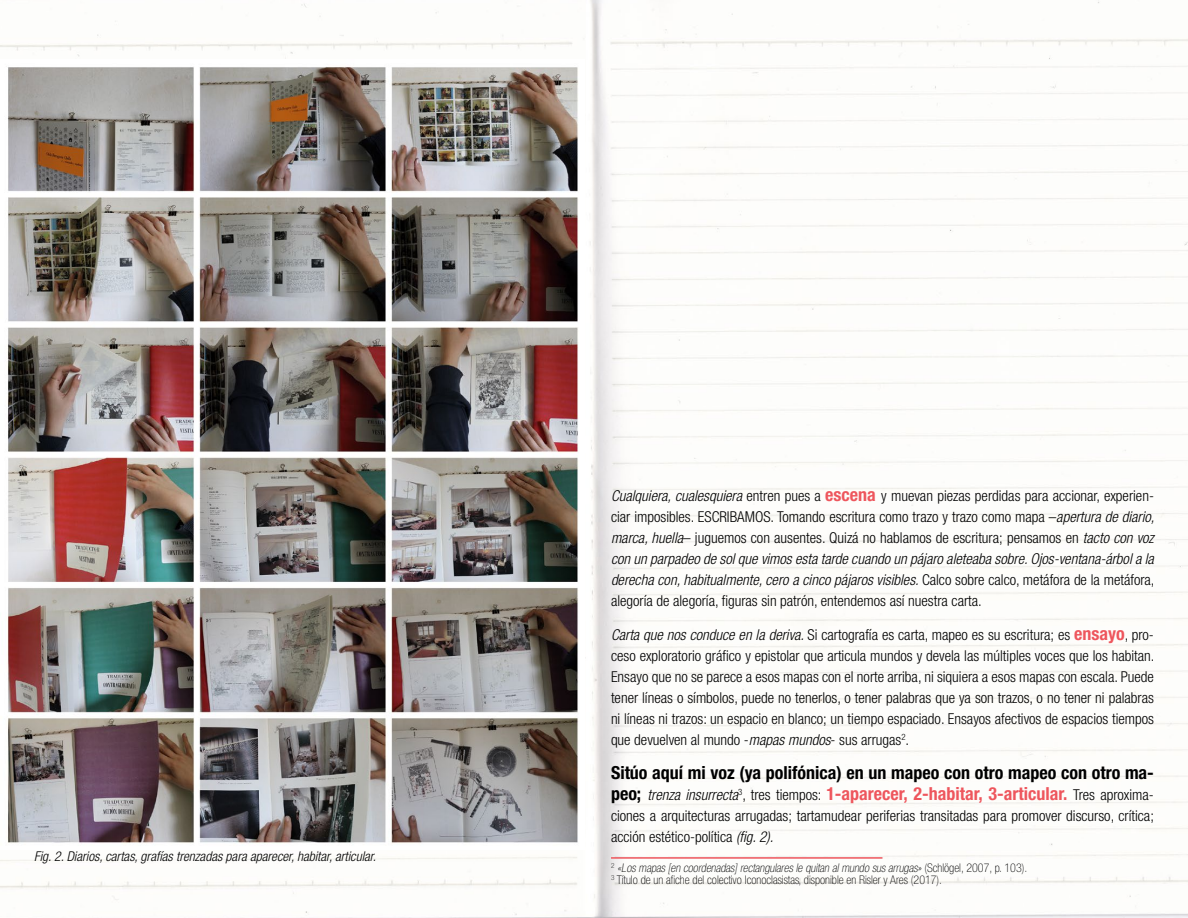
<style>
.page{position:relative;width:1188px;height:918px;background:#fff}
.page>*{position:absolute;margin:0;border:0;box-sizing:border-box;transform-origin:0 0}
.t1{font:700 condensed 18px/21px "Helvetica Neue LT Std";color:#000}
.t2{font:300 condensed 15px/21px "Helvetica Neue LT Std";color:#000;text-align:justify}
.t3{font:italic 300 condensed 13.5px "Helvetica Neue LT Std";color:#000}
.t4{font:100 condensed 12px/12px "Helvetica Neue LT Std";color:#000}
.s1{font-style:italic}
.s2{font-weight:700;font-size:18px;color:#ee565d}
.s3{font-weight:300;font-style:italic;font-size:15px}
.s4{font-weight:300;font-size:15px}
.s5{color:#ee565d}
</style>
<div class="page">
<img style="left:0;top:0;width:1188px;height:918px">
<img style="left:0;top:59px;width:585px;height:790px">
<hr style="left:611px;top:857px;width:271px;height:2px;background:#ee565d">
<p class="t3" style="left:34px;top:849px;width:343px">Fig. 2. Diarios, cartas, grafías trenzadas para aparecer, habitar, articular.</p>
<p class="t2" style="left:611px;top:485px;width:545px"><span class="s1">Cualquiera, cualesquiera</span> entren pues a <span class="s2">escena</span> y muevan piezas perdidas para accionar, experien&shy;ciar imposibles. ESCRIBAMOS. Tomando escritura como trazo y trazo como mapa –<span class="s1">apertura de diario, marca, huella</span>– juguemos con ausentes. Quizá no hablamos de escritura; pensamos en <span class="s1">tacto con voz con un parpadeo de sol que vimos esta tarde cuando un pájaro aleteaba sobre. Ojos-ventana-árbol a la derecha con, habitualmente, cero a cinco pájaros visibles.</span> Calco sobre calco, metáfora de la metáfora, alegoría de alegoría, figuras sin patrón, entendemos así nuestra carta.</p>
<p class="t2" style="left:611px;top:624px;width:545px"><span class="s1">Carta que nos conduce en la deriva.</span> Si cartografía es carta, mapeo es su escritura; es <span class="s2">ensayo</span>, pro&shy;ceso exploratorio gráfico y epistolar que articula mundos y devela las múltiples voces que los habitan.<br>Ensayo que no se parece a esos mapas con el norte arriba, ni siquiera a esos mapas con escala. Puede tener líneas o símbolos, puede no tenerlos, o tener palabras que ya son trazos, o no tener ni palabras ni líneas ni trazos: un espacio en blanco; un tiempo espaciado. Ensayos afectivos de espacios tiempos que devuelven al mundo -<span class="s1">mapas mundos</span>- sus arrugas<sup>2</sup>.</p>
<p class="t1" style="left:611px;top:762px;width:544px">Sitúo aquí mi voz (ya polifónica) en un mapeo con otro mapeo con otro ma&shy;peo; <span class="s3">trenza insurrecta</span><sup>3</sup><span class="s4">, tres tiempos:</span> <span class="s5">1-aparecer, 2-habitar, 3-articular.</span> <span class="s4">Tres aproxima-</span></p>
<p class="t2" style="left:611px;top:805px;width:544px">ciones a arquitecturas arrugadas; tartamudear periferias transitadas para promover discurso, crítica; acción estético-política <span class="s1">(fig. 2).</span></p>
<p class="t4" style="left:611px;top:862px;width:418px"><sup>2</sup> <span class="s1">«Losmapas[en coordenadas] rectangularesle quitan almundo susarrugas»</span>( S c h l ö g e l , 2 0 0 7 , p. 1 0 3 ) .<br><sup>3</sup> Título de un afiche del colectivo Iconoclasistas, disponible en Risler y Ares (2017).</p>
</div>
